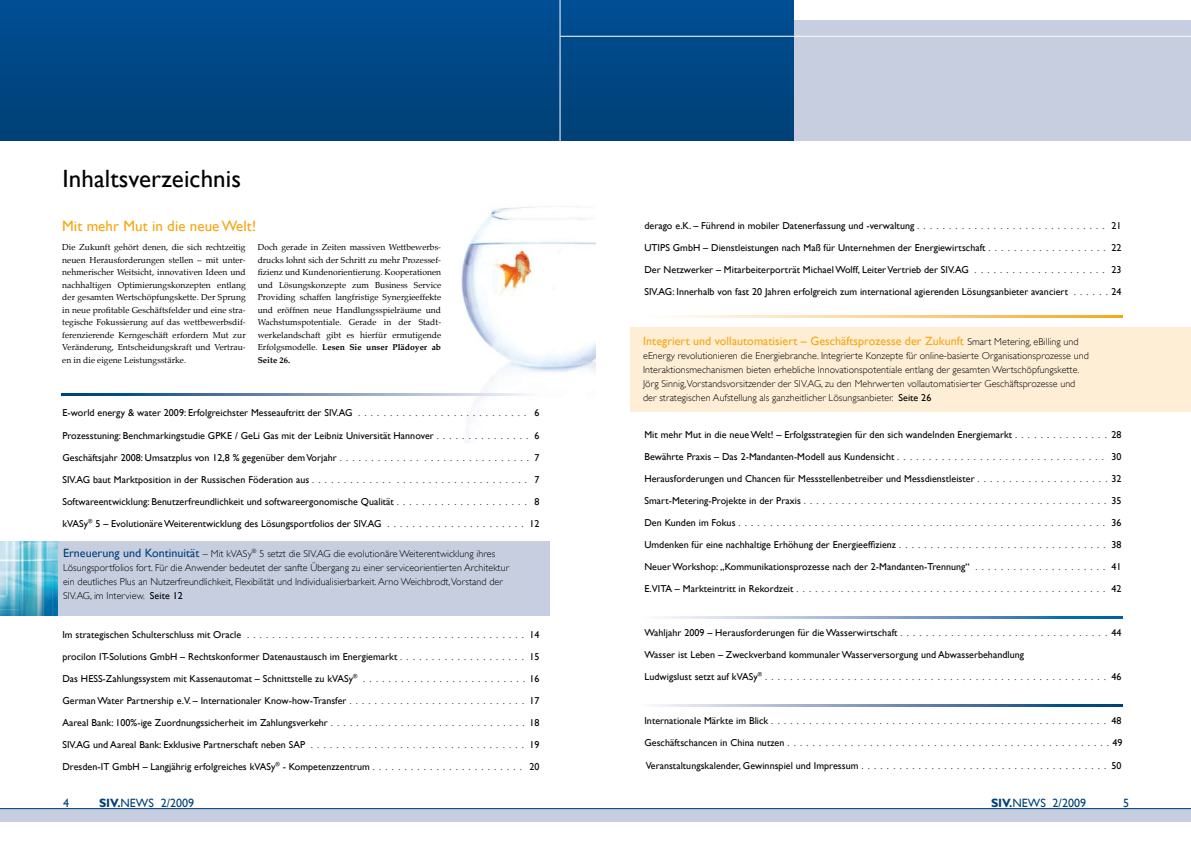
<style>
.page{position:relative;width:1191px;height:842px;background:#fff}
.page>*{position:absolute;margin:0;border:0;box-sizing:border-box;transform-origin:0 0}
.t1{font:25px "Gill Sans";letter-spacing:.005em;color:#000}
.t2{font:15px "Gill Sans";letter-spacing:.005em;color:#f6a610}
.t3{font:12px "Gill Sans";letter-spacing:.005em;color:#f6a610}
.t4{font:12px "Gill Sans";color:#004178}
.t5{font:10px/22px "Gill Sans";letter-spacing:.005em;color:#000}
.t6{font:300 10px/14px "Gill Sans";letter-spacing:.005em;color:#000}
.t7{font:10px "Gill Sans";letter-spacing:.005em;color:#4b4b4d}
.t8{font:8.5px/12.5px "Palatino";letter-spacing:.005em;color:#000;text-align:justify}
.s1{font-weight:700}
.s2{color:#4b4b4d}
.s3{font-weight:400;font-size:12px;color:#004178}
.s4{font-weight:400}
.s5{color:#000}
.s6{font-weight:300;font-size:10px;color:#000}
</style>
<div class="page">
<div style="left:630px;top:328px;width:561px;height:84px;background:#ffeed6"></div>
<div style="left:681px;top:20px;width:510px;height:121px;background:#c7cee0"></div>
<div style="left:0;top:0;width:793px;height:141px;background:linear-gradient(to bottom,#004e95,#004176)"></div>
<hr style="left:560px;top:36px;width:631px;height:1px;background:#fff">
<hr style="left:559px;top:0;width:1px;height:829px;background:#fff">
<div style="left:0;top:808px;width:1191px;height:13px;background:#c7cee0"></div>
<hr style="left:0;top:808px;width:1191px;height:1px;background:#004178">
<svg style="left:666px;top:316px;width:457px;height:2px"></svg>
<svg style="left:658px;top:704px;width:465px;height:2px"></svg>
<svg style="left:664px;top:616px;width:459px;height:2px"></svg>
<div style="left:54px;top:541px;width:495px;height:75px;background:#c7cee0"></div>
<img style="left:0;top:541px;width:57px;height:75px">
<img style="left:459px;top:206px;width:136px;height:236px">
<svg style="left:62px;top:393px;width:483px;height:3px"></svg>
<h1 class="t1" style="left:62px;top:164px;width:180px">Inhaltsverzeichnis</h1>
<h2 class="t2" style="left:62px;top:217px;width:195px">Mit mehr Mut in die neue Welt!</h2>
<p class="t8" style="left:62px;top:241px;width:185px">Die Zukunft gehört denen, die sich rechtzeitig neuen Herausforderungen stellen – mit unter&shy;nehmerischer Weitsicht, innovativen Ideen und nachhaltigen Optimierungskonzepten entlang der gesamten Wertschöpfungskette. Der Sprung in neue profitable Geschäftsfelder und eine stra&shy;tegische Fokussierung auf das wettbewerbsdif&shy;ferenzierende Kerngeschäft erfordern Mut zur Veränderung, Entscheidungskraft und Vertrau&shy;en in die eigene Leistungsstärke.</p>
<p class="t8" style="left:258px;top:241px;width:185px">Doch gerade in Zeiten massiven Wettbewerbs&shy;drucks lohnt sich der Schritt zu mehr Prozessef&shy;fizienz und Kundenorientierung. Kooperationen und Lösungskonzepte zum Business Service Providing schaffen langfristige Synergieeffekte und eröffnen neue Handlungsspielräume und Wachstumspotentiale. Gerade in der Stadt&shy;werkelandschaft gibt es hierfür ermutigende Erfolgsmodelle. <span class="s1">Lesen Sie unser Plädoyer ab Seite 26.</span></p>
<p class="t5" style="left:62px;top:402px;width:478px">E-world energy &amp; water 2009: Erfolgreichster Messeauftritt der SIV.AG <span class="s2">. . . . . . . . . . . . . . . . . . . . . . . . . . .</span> 6</p>
<p class="t5" style="left:62px;top:424px;width:478px">Prozesstuning: Benchmarkingstudie GPKE / GeLi Gas mit der Leibniz Universität Hannover <span class="s2">. . . . . . . . . . . . . . .</span> 6</p>
<p class="t5" style="left:62px;top:446px;width:478px">Geschäftsjahr 2008: Umsatzplus von 12,8 % gegenüber dem Vorjahr <span class="s2">. . . . . . . . . . . . . . . . . . . . . . . . . . . . . .</span> 7</p>
<p class="t5" style="left:62px;top:468px;width:478px">SIV.AG baut Marktposition in der Russischen Föderation aus <span class="s2">. . . . . . . . . . . . . . . . . . . . . . . . . . . . . . . . . .</span> 7</p>
<p class="t5" style="left:62px;top:490px;width:478px">Softwareentwicklung: Benutzerfreundlichkeit und softwareergonomische Qualität <span class="s2">. . . . . . . . . . . . . . . . . . . . .</span> 8</p>
<p class="t5" style="left:62px;top:512px;width:479px">kVASy<sup>®</sup> 5 – Evolutionäre Weiterentwicklung des Lösungsportfolios der SIV.AG <span class="s2">. . . . . . . . . . . . . . . . . . . . . .</span> 12</p>
<p class="t6" style="left:63px;top:546px;width:447px"><span class="s3">Erneuerung und Kontinuität</span> – Mit kVASy<sup>®</sup> 5 setzt die SIV.AG die evolutionäre Weiterentwicklung ihres Lösungsportfolios fort. Für die Anwender bedeutet der sanfte Übergang zu einer serviceorientierten Architektur ein deutliches Plus an Nutzerfreundlichkeit, Flexibilität und Individualisierbarkeit. Arno Weichbrodt, Vorstand der SIV.AG, im Interview. <span class="s4">Seite 12</span></p>
<p class="t7" style="left:62px;top:628px;width:479px"><span class="s5">Im strategischen Schulterschluss mit Oracle</span> ............................................ <span class="s5">14</span></p>
<p class="t5" style="left:62px;top:645px;width:479px">procilon IT-Solutions GmbH – Rechtskonformer Datenaustausch im Energiemarkt <span class="s2">. . . . . . . . . . . . . . . . . . . .</span> 15</p>
<p class="t5" style="left:62px;top:667px;width:478px">Das HESS-Zahlungssystem mit Kassenautomat – Schnittstelle zu kVASy<sup>®</sup> <span class="s2">. . . . . . . . . . . . . . . . . . . . . . . . . .</span> 16</p>
<p class="t5" style="left:62px;top:689px;width:478px">German Water Partnership e.V. – Internationaler Know-how-Transfer <span class="s2">. . . . . . . . . . . . . . . . . . . . . . . . . . . .</span> 17</p>
<p class="t5" style="left:62px;top:711px;width:478px">Aareal Bank: 100%-ige Zuordnungssicherheit im Zahlungsverkehr <span class="s2">. . . . . . . . . . . . . . . . . . . . . . . . . . . . . . .</span> 18</p>
<p class="t5" style="left:62px;top:733px;width:478px">SIV.AG und Aareal Bank: Exklusive Partnerschaft neben SAP <span class="s2">. . . . . . . . . . . . . . . . . . . . . . . . . . . . . . . . . .</span> 19</p>
<p class="t5" style="left:62px;top:755px;width:479px">Dresden-IT GmbH – Langjährig erfolgreiches kVASy<sup>®</sup> - Kompetenzzentrum <span class="s2">. . . . . . . . . . . . . . . . . . . . . . . .</span> 20</p>
<p class="t5" style="left:644px;top:214px;width:479px">derago e.K. – Führend in mobiler Datenerfassung und -verwaltung <span class="s2">. . . . . . . . . . . . . . . . . . . . . . . . . . . . . .</span> 21</p>
<p class="t5" style="left:644px;top:236px;width:479px">UTIPS GmbH – Dienstleistungen nach Maß für Unternehmen der Energiewirtschaft <span class="s2">. . . . . . . . . . . . . . . . . . .</span> 22</p>
<p class="t5" style="left:644px;top:258px;width:479px">Der Netzwerker – Mitarbeiterporträt Michael Wolff, Leiter Vertrieb der SIV.AG <span class="s2">. . . . . . . . . . . . . . . . . . . . .</span> 23</p>
<p class="t5" style="left:644px;top:280px;width:479px">SIV.AG: Innerhalb von fast 20 Jahren erfolgreich zum international agierenden Lösungsanbieter avanciert <span class="s2">. . . . . .</span> 24</p>
<p class="t3" style="left:643px;top:334px;width:437px">Integriert und vollautomatisiert – Geschäftsprozesse der Zukunft <span class="s6">Smart Metering, eBilling und</span></p>
<p class="t6" style="left:643px;top:349px;width:447px">eEnergy revolutionieren die Energiebranche. Integrierte Konzepte für online-basierte Organisationsprozesse und Interaktionsmechanismen bieten erhebliche Innovationspotentiale entlang der gesamten Wertschöpfungskette.<br>Jörg Sinnig, Vorstandsvorsitzender der SIV.AG, zu den Mehrwerten vollautomatisierter Geschäftsprozesse und der strategischen Aufstellung als ganzheitlicher Lösungsanbieter. <span class="s4">Seite 26</span></p>
<p class="t5" style="left:644px;top:423px;width:479px">Mit mehr Mut in die neue Welt! – Erfolgsstrategien für den sich wandelnden Energiemarkt <span class="s2">. . . . . . . . . . . . . . .</span> 28</p>
<p class="t5" style="left:644px;top:445px;width:479px">Bewährte Praxis – Das 2-Mandanten-Modell aus Kundensicht <span class="s2">. . . . . . . . . . . . . . . . . . . . . . . . . . . . . . . . .</span> 30</p>
<p class="t5" style="left:644px;top:467px;width:479px">Herausforderungen und Chancen für Messstellenbetreiber und Messdienstleister <span class="s2">. . . . . . . . . . . . . . . . . . . . .</span> 32</p>
<p class="t7" style="left:644px;top:494px;width:479px"><span class="s5">Smart-Metering-Projekte in der Praxis</span> ................................................<span class="s5">35</span></p>
<p class="t7" style="left:644px;top:516px;width:479px"><span class="s5">Den Kunden im Fokus</span> .......................................................... <span class="s5">36</span></p>
<p class="t5" style="left:644px;top:533px;width:479px">Umdenken für eine nachhaltige Erhöhung der Energieeffizienz <span class="s2">. . . . . . . . . . . . . . . . . . . . . . . . . . . . . . . . .</span> 38</p>
<p class="t5" style="left:644px;top:555px;width:479px">Neuer Workshop: „Kommunikationsprozesse nach der 2-Mandanten-Trennung“ <span class="s2">. . . . . . . . . . . . . . . . . . . . .</span> 41</p>
<p class="t7" style="left:644px;top:582px;width:479px"><span class="s5">E.VITA – Markteintritt in Rekordzeit</span> ................................................. <span class="s5">42</span></p>
<p class="t5" style="left:644px;top:621px;width:479px">Wahljahr 2009 – Herausforderungen für die Wasserwirtschaft <span class="s2">. . . . . . . . . . . . . . . . . . . . . . . . . . . . . . . . .</span> 44</p>
<p class="t5" style="left:644px;top:643px;width:479px">Wasser ist Leben – Zweckverband kommunaler Wasserversorgung und Abwasserbehandlung<br>Ludwigslust setzt auf kVASy<sup>®</sup><span class="s2">......................................................</span> 46</p>
<p class="t7" style="left:644px;top:714px;width:479px"><span class="s5">Internationale Märkte im Blick</span> ..................................................... <span class="s5">48</span></p>
<p class="t7" style="left:644px;top:736px;width:479px"><span class="s5">Geschäftschancen in China nutzen</span> ...................................................<span class="s5">49</span></p>
<p class="t5" style="left:646px;top:754px;width:477px">Veranstaltungskalender, Gewinnspiel und Impressum <span class="s2">. . . . . . . . . . . . . . . . . . . . . . . . . . . . . . . . . . . . . . .</span> 50</p>
<p class="t4" style="left:63px;top:795px;width:7px">4</p>
<p class="t4" style="left:99px;top:795px;width:96px"><span class="s1">SIV.</span>NEWS 2/2009</p>
<p class="t4" style="left:991px;top:795px;width:96px"><span class="s1">SIV.</span>NEWS 2/2009</p>
<p class="t4" style="left:1123px;top:795px;width:7px">5</p>
</div>
